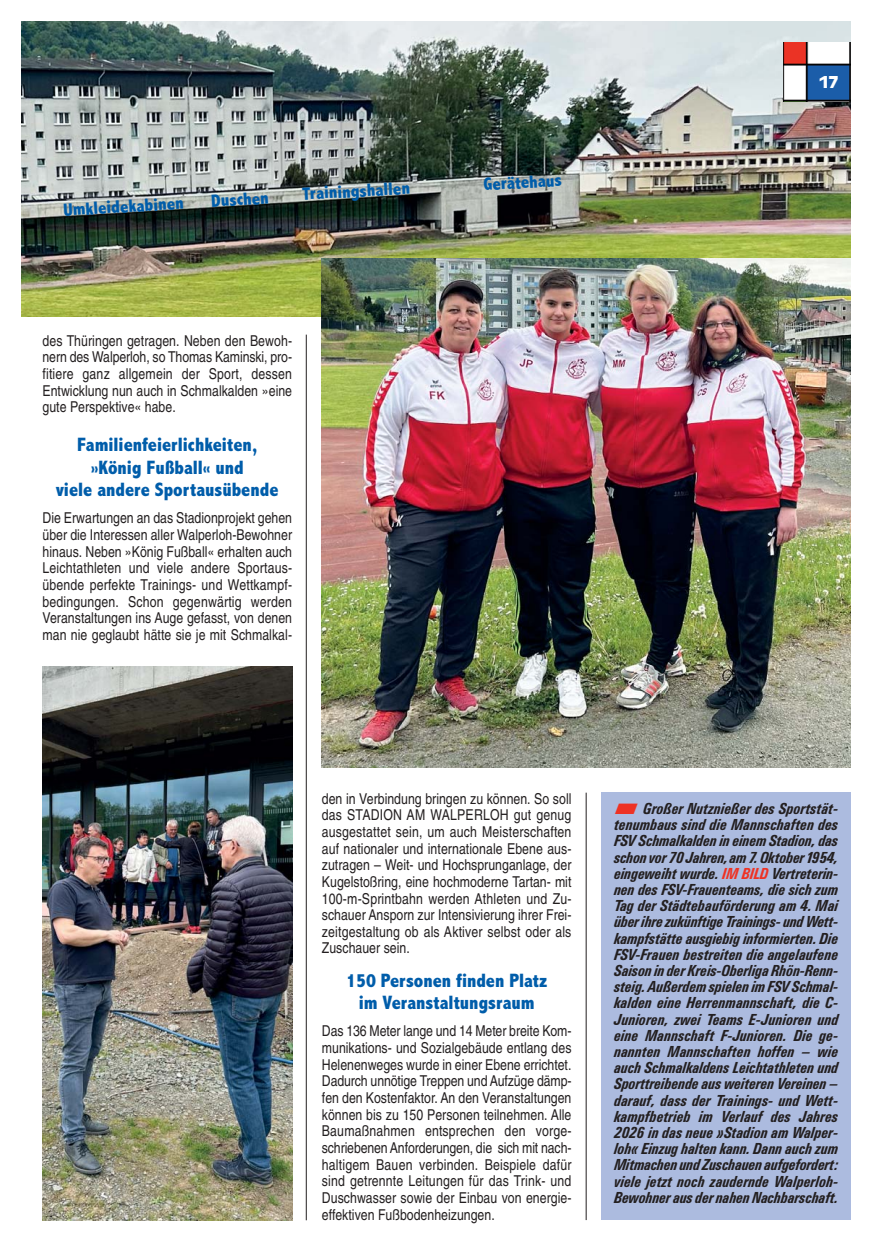
<style>
.page{position:relative;width:890px;height:1260px;background:#fff}
.page>*{position:absolute;margin:0;border:0;box-sizing:border-box;transform-origin:0 0}
.t1{font:800 condensed 19.5px/22.5px "Abadi";color:#005daa;text-align:center}
.t2{font:800 condensed 18px "Abadi";color:#005daa}
.t3{font:700 18px "Antique Olive T";color:#fff}
.t4{font:15px/16.6px "Helvetica";color:#231f20;text-align:justify;scale:.82 1}
.t5{font:15px/16.2px "Univers SB Med Con Ita";color:#231f20;text-align:justify}
.s1{color:#ee3224}
</style>
<div class="page">
<img style="left:21px;top:21px;width:829px;height:296px">
<img style="left:322px;top:258px;width:528px;height:509px">
<img style="left:43px;top:666px;width:249px;height:554px">
<div style="left:601px;top:793px;width:249px;height:427px;background:#acbbdf"></div>
<hr style="left:306px;top:335px;width:1px;height:885px;background:#231f20">
<hr style="left:585px;top:793px;width:1px;height:427px;background:#231f20">
<img style="left:783px;top:43px;width:67px;height:58px">
<p class="t2" style="left:63px;top:203px;width:122px;rotate:-3deg">Umkleidekabinen</p>
<p class="t2" style="left:211px;top:195px;width:59px;rotate:-3deg">Duschen</p>
<p class="t2" style="left:302px;top:187px;width:109px;rotate:-3deg">Trainingshallen</p>
<p class="t2" style="left:483px;top:178px;width:80px;rotate:-3deg">Gerätehaus</p>
<p class="t4" style="left:43px;top:333px;width:306px">des Thüringen getragen. Neben den Bewoh&shy;nern des Walperloh, so Thomas Kaminski, pro&shy;fitiere ganz allgemein der Sport, dessen Entwicklung nun auch in Schmalkalden »eine gute Perspektive« habe.</p>
<h1 class="t1" style="left:56px;top:436px;width:224px">Familienfeierlichkeiten, »König Fußball« und<br>viele andere Sportausübende</h1>
<p class="t4" style="left:43px;top:511px;width:306px">Die Erwartungen an das Stadionprojekt gehen über die Interessen aller Walperloh-Bewohner hinaus. Neben »König Fußball« erhalten auch Leichtathleten und viele andere Sportaus - übende perfekte Trainings- und Wettkampf - bedingungen. Schon gegenwärtig werden Veranstaltungen ins Auge gefasst, von denen man nie geglaubt hätte sie je mit Schmalkal-</p>
<p class="t3" style="left:818px;top:76px;width:22px">17</p>
<p class="t4" style="left:322px;top:791px;width:306px">den in Verbindung bringen zu können. So soll das STADION AM WALPERLOH gut genug ausgestattet sein, um auch Meisterschaften auf nationaler und internationale Ebene aus&shy;zutragen – Weit- und Hochsprung anlage, der Kugelstoßring, eine hochmoderne Tartan- mit 100-m-Sprintbahn werden Athleten und Zu&shy;schauer Ansporn zur Intensivierung ihrer Frei&shy;zeitgestaltung ob als Aktiver selbst oder als Zuschauer sein.</p>
<h1 class="t1" style="left:346px;top:971px;width:203px">150 Personen finden Platz im Veranstaltungsraum</h1>
<p class="t4" style="left:322px;top:1024px;width:306px">Das 136 Meter lange und 14 Meter breite Kom&shy;munikations- und Sozial gebäude entlang des Helenenweges wurde in einer Ebene errichtet.<br>Dadurch unnötige Treppen und Aufzüge dämp&shy;fen den Kostenfaktor. An den Veranstaltungen können bis zu 150 Personen teilnehmen. Alle Baumaßnahmen entsprechen den vorge&shy;schriebenen Anforderungen, die sich mit nach&shy;haltigem Bauen verbinden. Beispiele dafür sind getrennte Leitungen für das Trink- und Duschwasser sowie der Einbau von energie&shy;effektiven Fußbodenheizungen.</p>
<p class="t5" style="left:614px;top:802px;width:226px"><span class="s1">■</span> Großer Nutznießer des Sportstät&shy;tenumbaus sind die Mannschaften des FSV Schmalkalden in einem Stadion, das schon vor 70 Jahren, am 7. Oktober 1954, eingeweiht wurde. <span class="s1">IM BILD</span> Vertreterin&shy;nen des FSV-Frauenteams, die sich zum Tag der Städtebauförderung am 4. Mai über ihre zukünftige Trainings- und Wett&shy;kampfstätte ausgiebig informierten. Die FSV-Frauen bestreiten die angelaufene Saison in der Kreis-Oberliga Rhön-Renn&shy;steig. Außerdem spielen im FSV Schmal&shy;kalden eine Herrenmannschaft, die C-Junioren, zwei Teams E-Junioren und eine Mannschaft F-Junioren. Die ge&shy;nannten Mannschaften hoffen – wie auch Schmalkaldens Leichtathleten und Sporttreibende aus weiteren Vereinen – darauf, dass der Trainings- und Wett&shy;kampfbetrieb im Verlauf des Jahres 2026 in das neue »Stadion am Walper&shy;loh« Einzug halten kann. Dann auch zum Mitmachen und Zuschauen aufgefordert: viele jetzt noch zaudernde Walperloh-Bewohner aus der nahen Nachbarschaft.</p>
</div>
